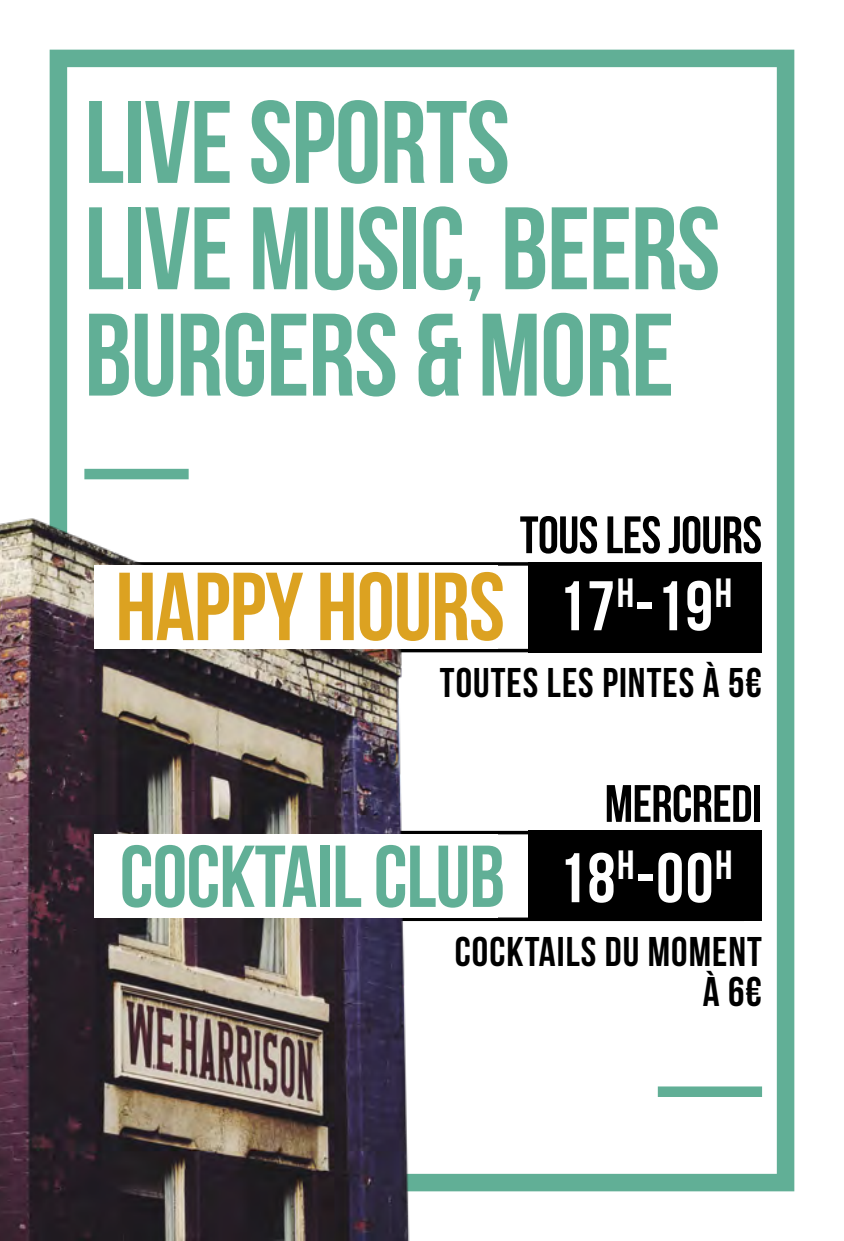
<style>
.page{position:relative;width:844px;height:1241px;background:#fff}
.page>*{position:absolute;margin:0;border:0;box-sizing:border-box;transform-origin:0 0}
.t1{font:700 116.9px/106.2px "Bebas Neue";letter-spacing:-.01em;color:#61af96}
.t2{font:700 96.25px "Bebas Neue";letter-spacing:-.01em;color:#dca221}
.t3{font:700 87.5px "Bebas Neue";letter-spacing:-.01em;color:#61af96}
.t4{font:700 70px "Bebas Neue";letter-spacing:.025em;color:#fff}
.t5{font:700 52.5px "Bebas Neue";letter-spacing:-.01em;color:#000}
.t6{font:700 41.48px/40.2px "Bebas Neue";letter-spacing:.025em;color:#000;text-align:right}
</style>
<div class="page">
<div style="left:50px;top:50px;width:744px;height:1141px;border:18px solid #61af96"></div>
<img style="left:0;top:479px;width:499px;height:761px">
<div style="left:84px;top:469px;width:105px;height:10px;background:#61af96"></div>
<div style="left:657px;top:1086px;width:104px;height:10px;background:#61af96"></div>
<div style="left:94px;top:565px;width:403px;height:83px;background:#fff"></div>
<div style="left:94px;top:834px;width:403px;height:83px;background:#fff"></div>
<div style="left:528px;top:562px;width:233px;height:90px;background:#000"></div>
<div style="left:528px;top:830px;width:233px;height:90px;background:#000"></div>
<h1 class="t1" style="left:84px;top:88px;width:637px">LIVE SPORTS<br>LIVE MUSIC, BEERS<br>BURGERS &amp; MORE</h1>
<h2 class="t2" style="left:115px;top:554px;width:391px">HAPPY HOURS</h2>
<p class="t5" style="left:519px;top:506px;width:244px">TOUS LES JOURS</p>
<h3 class="t4" style="left:557px;top:567px;width:176px">17<sup>H</sup>-19<sup>H</sup></h3>
<p class="t6" style="left:440px;top:662px;width:323px">TOUTES LES PINTES À 5€</p>
<h3 class="t3" style="left:120px;top:828px;width:386px">COCKTAIL CLUB</h3>
<p class="t5" style="left:604px;top:774px;width:159px">MERCREDI</p>
<h3 class="t4" style="left:558px;top:839px;width:176px">18<sup>H</sup>-00<sup>H</sup></h3>
<p class="t6" style="left:455px;top:931px;width:308px">COCKTAILS DU MOMENT<br>À 6€</p>
</div>
